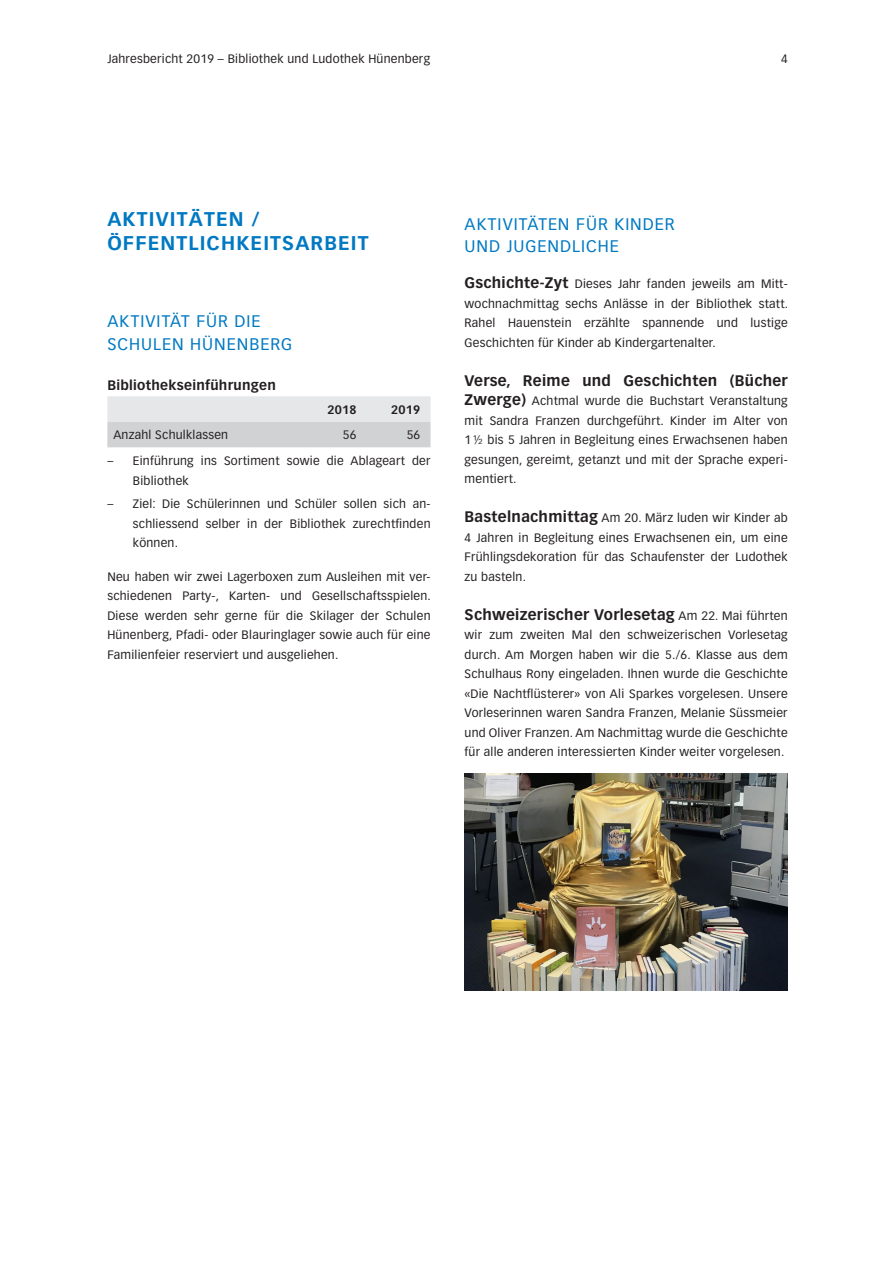
<style>
.page{position:relative;width:893px;height:1263px;background:#fff}
.page>*{position:absolute;margin:0;border:0;box-sizing:border-box;transform-origin:0 0}
.Titel_bold_9pt{font:700 19.5px/24px "Vectora LH";letter-spacing:.06em;color:#0079c2}
.Titel_gross_blau_11{font:16.5px/22.5px "Vectora LH";letter-spacing:.06em;color:#0079c2}
.Lauftext{font:700 15px "Vectora LH";letter-spacing:.02em;color:#231f20}
.Titel_bold_9pt-2{font:700 13.5px "Vectora LH";letter-spacing:.02em;color:#231f20}
.Lauftext-2{font:12px/19.5px "Vectora LH";letter-spacing:.02em;color:#231f20;text-align:justify}
.Text_links{font:12px "Vectora LH";letter-spacing:.02em;color:#231f20}
.Titel_rechts{font:700 12px "Vectora LH";letter-spacing:.02em;color:#231f20}
.Zahlen{font:12px "Vectora LH";color:#231f20}
.s1{font-weight:700;font-size:15px}
.s2{font-weight:400;font-size:12px}
</style>
<div class="page">
<svg style="left:107px;top:396px;width:324px;height:51px;background:#dbdcde"></svg>
<img style="left:465px;top:773px;width:323px;height:217px">
<p class="Lauftext-2" style="left:107px;top:49px;width:324px">Jahresbericht 2019 – Bibliothek und Ludothek Hünenberg</p>
<p class="Lauftext-2" style="left:781px;top:49px;width:8px">4</p>
<p class="Titel_bold_9pt" style="left:107px;top:207px;width:263px">AKTIVITÄTEN /<br>ÖFFENTLICHKEITSARBEIT</p>
<p class="Titel_gross_blau_11" style="left:107px;top:310px;width:186px">AKTIVITÄT FÜR DIE<br>SCHULEN HÜNENBERG</p>
<p class="Titel_bold_9pt-2" style="left:107px;top:377px;width:170px">Bibliothekseinführungen</p>
<p class="Titel_rechts" style="left:327px;top:402px;width:31px">2018</p>
<p class="Titel_rechts" style="left:391px;top:402px;width:31px">2019</p>
<p class="Text_links" style="left:113px;top:428px;width:116px">Anzahl Schulklassen</p>
<p class="Zahlen" style="left:343px;top:428px;width:15px">56</p>
<p class="Zahlen" style="left:407px;top:428px;width:15px">56</p>
<p class="Lauftext-2" style="left:133px;top:451px;width:299px;text-indent:-26px">– Einführung ins Sortiment sowie die Ablageart der<br>Bibliothek</p>
<p class="Lauftext-2" style="left:133px;top:494px;width:299px;text-indent:-26px">– Ziel: Die Schülerinnen und Schüler sollen sich an&shy;schliessend selber in der Bibliothek zurechtfinden können.</p>
<p class="Lauftext-2" style="left:107px;top:567px;width:325px">Neu haben wir zwei Lagerboxen zum Ausleihen mit ver&shy;schiedenen Party-, Karten- und Gesellschaftsspielen.<br>Diese werden sehr gerne für die Skilager der Schulen Hünenberg, Pfadi- oder Blauringlager sowie auch für eine Familienfeier reserviert und ausgeliehen.</p>
<p class="Titel_gross_blau_11" style="left:465px;top:213px;width:212px">AKTIVITÄTEN FÜR KINDER<br>UND JUGENDLICHE</p>
<p class="Lauftext-2" style="left:465px;top:274px;width:325px"><span class="s1">Gschichte-Zyt</span> Dieses Jahr fanden jeweils am Mitt&shy;wochnachmittag sechs Anlässe in der Bibliothek statt.<br>Rahel Hauenstein erzählte spannende und lustige Geschichten für Kinder ab Kindergartenalter.</p>
<p class="Lauftext" style="left:465px;top:371px;width:325px">Verse, Reime und Geschichten (Bücher</p>
<p class="Lauftext-2" style="left:465px;top:391px;width:325px"><span class="s1">Zwerge)</span> Achtmal wurde die Buchstart Veranstaltung mit Sandra Franzen durchgeführt. Kinder im Alter von 1 ½ bis 5 Jahren in Begleitung eines Erwachsenen haben gesungen, gereimt, getanzt und mit der Sprache experi&shy;mentiert.</p>
<p class="Lauftext-2" style="left:465px;top:508px;width:325px"><span class="s1">Bastelnachmittag</span> Am 20. März luden wir Kinder ab 4 Jahren in Begleitung eines Erwachsenen ein, um eine Frühlingsdekoration für das Schaufenster der Ludothek zu basteln.</p>
<p class="Lauftext" style="left:465px;top:605px;width:325px">Schweizerischer Vorlesetag <span class="s2">Am 22. Mai führten</span></p>
<p class="Lauftext-2" style="left:465px;top:625px;width:325px">wir zum zweiten Mal den schweizerischen Vorlesetag durch. Am Morgen haben wir die 5./6. Klasse aus dem Schulhaus Rony eingeladen. Ihnen wurde die Geschichte «Die Nachtflüsterer» von Ali Sparkes vorgelesen. Unsere Vorleserinnen waren Sandra Franzen, Melanie Süssmeier und Oliver Franzen. Am Nachmittag wurde die Geschichte für alle anderen interessierten Kinder weiter vorgelesen.</p>
</div>
